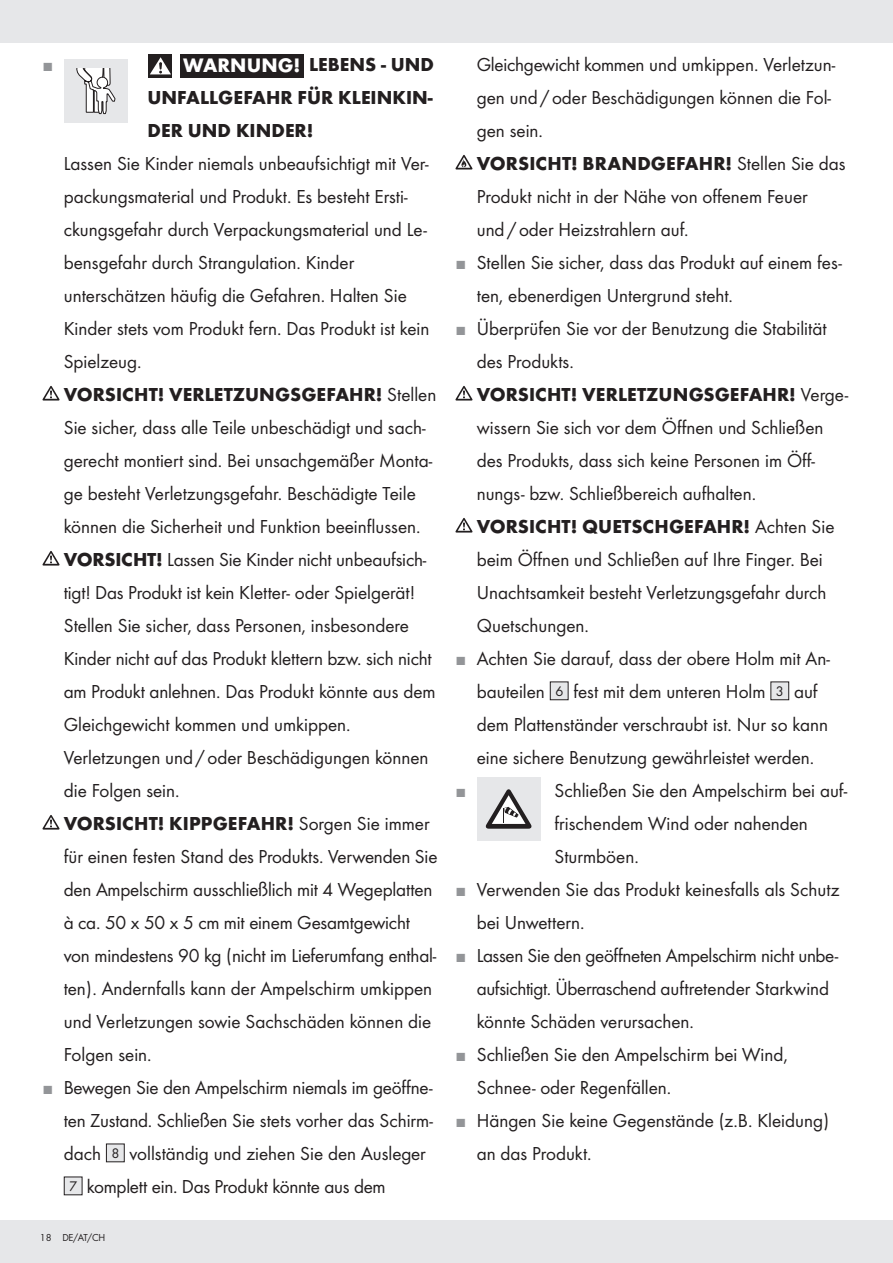
<style>
.page{position:relative;width:893px;height:1263px;background:#fff}
.page>*{position:absolute;margin:0;border:0;box-sizing:border-box;transform-origin:0 0}
.DE_Fließtext{font:19.5px/33px "Futura Boo";color:#231f20}
.DE_Fließtext-2{font:700 19.5px/33px "Futura";color:#231f20}
.DE_Fließtext-3{font:19.5px "European Pi Three";color:#939598}
.Inhaltsverz__Cover{font:14.4px "Futura Boo";color:#231f20}
.t1{font:10.5px "Futura Boo";letter-spacing:-.03em;color:#231f20}
.s1{font-size:20.25px;color:#fff}
.s2{font-family:"Futura";font-weight:700}
.s3{font-family:"European Pi Three";color:#939598}
</style>
<div class="page">
<div style="left:0;top:1220px;width:893px;height:43px;background:#e6e7e9"></div>
<div style="left:0;top:0;width:893px;height:43px;background:#e6e7e9"></div>
<div style="left:64px;top:59px;width:64px;height:64px;background:#e6e7e9"></div>
<svg style="left:76px;top:68px;width:40px;height:46px"></svg>
<div style="left:148px;top:54px;width:5px;height:23px;background:#231f20"></div>
<svg style="left:150px;top:54px;width:22px;height:23px"></svg>
<svg style="left:150px;top:57px;width:21px;height:17px"></svg>
<div style="left:181px;top:54px;width:123px;height:23px;background:#231f20"></div>
<svg style="left:43px;top:386px;width:17px;height:14px"></svg>
<svg style="left:43px;top:551px;width:17px;height:15px"></svg>
<svg style="left:43px;top:815px;width:17px;height:15px"></svg>
<div style="left:106px;top:1144px;width:18px;height:18px;background:#e6e7e9"></div>
<div style="left:106px;top:1143px;width:19px;height:19px;border:1px solid #231f20"></div>
<div style="left:64px;top:1177px;width:18px;height:18px;background:#e6e7e9"></div>
<svg style="left:455px;top:155px;width:17px;height:15px"></svg>
<svg style="left:455px;top:386px;width:17px;height:14px"></svg>
<svg style="left:455px;top:518px;width:17px;height:14px"></svg>
<div style="left:550px;top:682px;width:18px;height:18px;background:#e6e7e9"></div>
<div style="left:550px;top:681px;width:19px;height:19px;border:1px solid #231f20"></div>
<div style="left:771px;top:682px;width:18px;height:18px;background:#e6e7e9"></div>
<div style="left:770px;top:681px;width:19px;height:19px;border:1px solid #231f20"></div>
<div style="left:477px;top:777px;width:63px;height:64px;background:#e6e7e9"></div>
<svg style="left:486px;top:789px;width:45px;height:40px"></svg>
<p class="DE_Fließtext-3" style="left:43px;top:51px;width:12px">J</p>
<p class="DE_Fließtext-2" style="left:183px;top:46px;width:252px"><span class="s1">WARNUNG!</span> LEBENS - UND</p>
<p class="DE_Fließtext-2" style="left:148px;top:79px;width:287px">UNFALLGEFAHR FÜR KLEINKIN-<br>DER UND KINDER!</p>
<p class="DE_Fließtext" style="left:64px;top:145px;width:367px">Lassen Sie Kinder niemals unbeaufsichtigt mit Ver&shy;packungsmaterial und Produkt. Es besteht Ersti&shy;ckungsgefahr durch Verpackungsmaterial und Le&shy;bensgefahr durch Strangulation. Kinder unterschätzen häufig die Gefahren. Halten Sie Kinder stets vom Produkt fern. Das Produkt ist kein Spielzeug.</p>
<p class="DE_Fließtext" style="left:64px;top:376px;width:374px"><span class="s2">VORSICHT! VERLETZUNGSGEFAHR!</span> Stellen Sie sicher, dass alle Teile unbeschädigt und sach&shy;gerecht montiert sind. Bei unsachgemäßer Monta&shy;ge besteht Verletzungsgefahr. Beschädigte Teile können die Sicherheit und Funktion beeinflussen.</p>
<p class="DE_Fließtext" style="left:64px;top:541px;width:373px"><span class="s2">VORSICHT!</span> Lassen Sie Kinder nicht unbeaufsich&shy;tigt! Das Produkt ist kein Kletter- oder Spielgerät!<br>Stellen Sie sicher, dass Personen, insbesondere Kinder nicht auf das Produkt klettern bzw. sich nicht am Produkt anlehnen. Das Produkt könnte aus dem Gleichgewicht kommen und umkippen.<br>Verletzungen und/oder Beschädigungen können die Folgen sein.</p>
<p class="DE_Fließtext" style="left:64px;top:805px;width:375px"><span class="s2">VORSICHT! KIPPGEFAHR!</span> Sorgen Sie immer für einen festen Stand des Produkts. Verwenden Sie den Ampelschirm ausschließlich mit 4 Wegeplatten à ca. 50 x 50 x 5 cm mit einem Gesamtgewicht von mindestens 90 kg (nicht im Lieferumfang enthal&shy;ten). Andernfalls kann der Ampelschirm umkippen und Verletzungen sowie Sachschäden können die Folgen sein.</p>
<p class="DE_Fließtext" style="left:64px;top:1069px;width:371px;text-align:justify;text-indent:-21px"><span class="s3">J</span> Bewegen Sie den Ampelschirm niemals im geöffne&shy;ten Zustand. Schließen Sie stets vorher das Schirm&shy;dach</p>
<p class="Inhaltsverz__Cover" style="left:111px;top:1143px;width:9px">8</p>
<p class="DE_Fließtext" style="left:130px;top:1135px;width:298px">vollständig und ziehen Sie den Ausleger</p>
<p class="Inhaltsverz__Cover" style="left:69px;top:1176px;width:9px">7</p>
<p class="DE_Fließtext" style="left:87px;top:1168px;width:300px">komplett ein. Das Produkt könnte aus dem</p>
<p class="t1" style="left:40px;top:1230px;width:67px">18 DE/AT/CH</p>
<p class="DE_Fließtext" style="left:477px;top:46px;width:360px">Gleichgewicht kommen und umkippen. Verletzun&shy;gen und/oder Beschädigungen können die Fol&shy;gen sein.</p>
<p class="DE_Fließtext" style="left:477px;top:145px;width:370px"><span class="s2">VORSICHT! BRANDGEFAHR!</span> Stellen Sie das<br>Produkt nicht in der Nähe von offenem Feuer und/oder Heizstrahlern auf.</p>
<p class="DE_Fließtext" style="left:477px;top:244px;width:367px;text-indent:-21px"><span class="s3">J</span> Stellen Sie sicher, dass das Produkt auf einem fes&shy;ten, ebenerdigen Untergrund steht.</p>
<p class="DE_Fließtext" style="left:477px;top:310px;width:351px;text-indent:-21px"><span class="s3">J</span> Überprüfen Sie vor der Benutzung die Stabilität des Produkts.</p>
<p class="DE_Fließtext" style="left:477px;top:376px;width:373px"><span class="s2">VORSICHT! VERLETZUNGSGEFAHR!</span> Verge&shy;wissern Sie sich vor dem Öffnen und Schließen des Produkts, dass sich keine Personen im Öff&shy;nungs- bzw. Schließbereich aufhalten.</p>
<p class="DE_Fließtext" style="left:477px;top:508px;width:359px"><span class="s2">VORSICHT! QUETSCHGEFAHR!</span> Achten Sie beim Öffnen und Schließen auf Ihre Finger. Bei Unachtsamkeit besteht Verletzungsgefahr durch Quetschungen.</p>
<p class="DE_Fließtext" style="left:477px;top:640px;width:355px;text-indent:-21px"><span class="s3">J</span> Achten Sie darauf, dass der obere Holm mit An&shy;bauteilen</p>
<p class="DE_Fließtext" style="left:477px;top:673px;width:353px;text-indent:317px">auf dem Plattenständer verschraubt ist. Nur so kann eine sichere Benutzung gewährleistet werden.</p>
<p class="Inhaltsverz__Cover" style="left:555px;top:681px;width:9px">6</p>
<p class="DE_Fließtext" style="left:573px;top:673px;width:194px">fest mit dem unteren Holm</p>
<p class="Inhaltsverz__Cover" style="left:776px;top:681px;width:9px">3</p>
<p class="DE_Fließtext-3" style="left:455px;top:777px;width:12px">J</p>
<p class="DE_Fließtext" style="left:554px;top:772px;width:294px">Schließen Sie den Ampelschirm bei auf&shy;frischendem Wind oder nahenden<br>Sturmböen.</p>
<p class="DE_Fließtext" style="left:477px;top:871px;width:364px;text-indent:-21px"><span class="s3">J</span> Verwenden Sie das Produkt keinesfalls als Schutz bei Unwettern.</p>
<p class="DE_Fließtext" style="left:477px;top:937px;width:363px;text-indent:-21px"><span class="s3">J</span> Lassen Sie den geöffneten Ampelschirm nicht unbe&shy;aufsichtigt. Überraschend auftretender Starkwind könnte Schäden verursachen.</p>
<p class="DE_Fließtext" style="left:477px;top:1036px;width:312px;text-indent:-21px"><span class="s3">J</span> Schließen Sie den Ampelschirm bei Wind,<br>Schnee- oder Regenfällen.</p>
<p class="DE_Fließtext" style="left:477px;top:1102px;width:354px;text-indent:-21px"><span class="s3">J</span> Hängen Sie keine Gegenstände (z.B. Kleidung) an das Produkt.</p>
</div>
